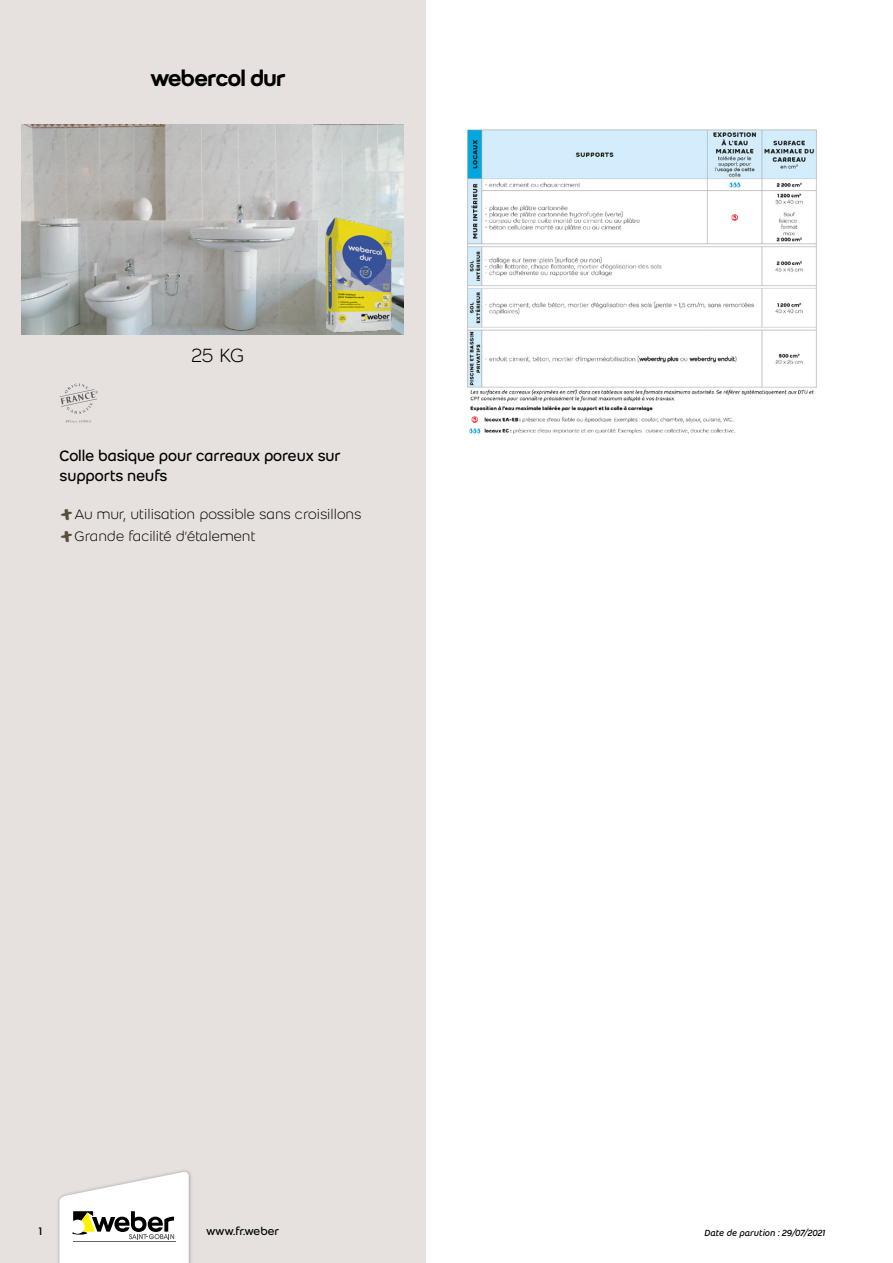
<style>
.page{position:relative;width:893px;height:1263px;background:#fff}
.page>*{position:absolute;margin:0;border:0;box-sizing:border-box;transform-origin:0 0}
.t1{font:24px "Weber Name";color:#000}
.t2{font:300 21px "Weber";color:#000}
.t3{font:16.5px/19.8px "Weber";color:#000;scale:.95 1}
.t4{font:300 15px/22.2px "Weber";color:#000}
.t5{font:12px "Weber";letter-spacing:-.01em;color:#000}
.t6{font:italic 9.75px "Weber";color:#000}
.s1{font-family:"Weber Brush";font-weight:400;font-size:16.5px;color:#5a4c40}
</style>
<div class="page">
<div style="left:0;top:0;width:425px;height:1263px;background:#e6e1de"></div>
<img style="left:58px;top:1170px;width:134px;height:93px">
<svg style="left:59px;top:1171px;width:130px;height:92px"></svg>
<img style="left:21px;top:124px;width:383px;height:211px">
<img style="left:324px;top:216px;width:69px;height:119px">
<svg style="left:66px;top:420px;width:25px;height:3px"></svg>
<svg style="left:60px;top:384px;width:38px;height:30px"></svg>
<img style="left:467px;top:129px;width:350px;height:305px">
<h1 class="t1" style="left:150px;top:64px;width:137px">webercol dur</h1>
<h2 class="t2" style="left:191px;top:344px;width:55px">25 kg</h2>
<p class="t3" style="left:60px;top:446px;width:298px">Colle basique pour carreaux poreux sur supports neufs</p>
<p class="t4" style="left:60px;top:503px;width:303px"><span class="s1">+</span>Au mur, utilisation possible sans croisillons <span class="s1">+</span>Grande facilité d’étalement</p>
<p class="t5" style="left:39px;top:1224px;width:5px">1</p>
<p class="t5" style="left:206px;top:1224px;width:75px">www.fr.weber</p>
<p class="t6" style="left:704px;top:1227px;width:122px">Date de parution : 29/07/2021</p>
</div>
